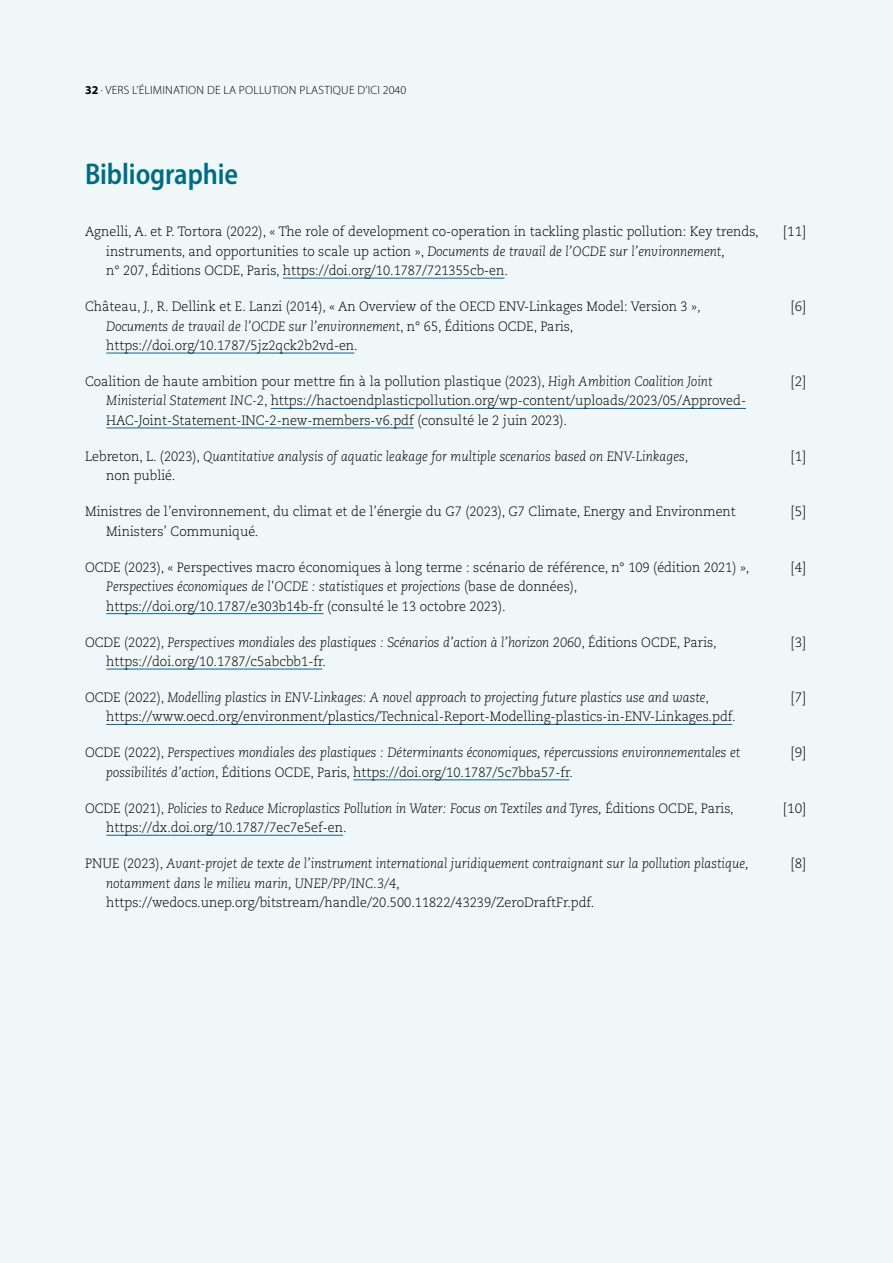
<style>
.page{position:relative;width:893px;height:1263px;background:#eff7f8}
.page>*{position:absolute;margin:0;border:0;box-sizing:border-box;transform-origin:0 0}
.t1{font:600 semi-condensed 30px "Myriad Pro";letter-spacing:-.005em;color:#006c83;scale:.95 1}
.t2{font:300 13.5px/19.5px "Caecilia LT Pro 45";color:#000;scale:.95 1}
.t3{font:italic 300 13.5px/19.5px "Caecilia LT Pro 46";color:#000;scale:.95 1}
.t4{font:300 13.5px "Caecilia LT Pro 45";color:#000}
.t5{font:300 12px "Myriad Pro";letter-spacing:.02em;color:#000}
.s1{font-weight:700}
.s2{font-family:"Caecilia LT Pro 46";font-style:italic}
.s3{font-family:"Caecilia LT Pro 45";font-style:normal}
</style>
<div class="page">
<hr style="left:283px;top:278px;width:221px;height:1px;background:#0e629b">
<hr style="left:106px;top:353px;width:248px;height:1px;background:#0e629b">
<hr style="left:271px;top:408px;width:475px;height:1px;background:#0e629b">
<hr style="left:106px;top:428px;width:308px;height:1px;background:#0e629b">
<hr style="left:106px;top:613px;width:218px;height:1px;background:#0e629b">
<hr style="left:106px;top:669px;width:216px;height:1px;background:#0e629b">
<hr style="left:106px;top:724px;width:626px;height:1px;background:#0e629b">
<hr style="left:353px;top:779px;width:216px;height:1px;background:#0e629b">
<hr style="left:106px;top:835px;width:237px;height:1px;background:#0e629b">
<p class="t5" style="left:85px;top:83px;width:323px"><span class="s1">32</span> . VERS L’ÉLIMINATION DE LA POLLUTION PLASTIQUE D’ICI 2040</p>
<h1 class="t1" style="left:85px;top:157px;width:163px">Bibliographie</h1>
<p class="t2" style="left:106px;top:221px;width:688px;text-indent:-21px">Agnelli, A. et P. Tortora (2022), « The role of development co-operation in tackling plastic pollution: Key trends, instruments, and opportunities to scale up action », <span class="s2">Documents de travail de l’OCDE sur l’environnement,<br></span>n° 207, Éditions OCDE, Paris, https://doi.org/10.1787/721355cb-en.</p>
<p class="t4" style="left:783px;top:223px;width:25px">[11]</p>
<p class="t2" style="left:85px;top:296px;width:650px">Château, J., R. Dellink et E. Lanzi (2014), « An Overview of the OECD ENV-Linkages Model: Version 3 »,</p>
<p class="t3" style="left:106px;top:316px;width:493px">Documents de travail de l’OCDE sur l’environnement<span class="s3">, n° 65, Éditions OCDE, Paris,</span></p>
<p class="t2" style="left:106px;top:335px;width:266px">https://doi.org/10.1787/5jz2qck2b2vd-en.</p>
<p class="t4" style="left:790px;top:298px;width:18px">[6]</p>
<p class="t2" style="left:106px;top:371px;width:675px;text-indent:-21px">Coalition de haute ambition pour mettre fin à la pollution plastique (2023), <span class="s2">High Ambition Coalition Joint<br>Ministerial Statement INC-2</span>, https://hactoendplasticpollution.org/wp-content/uploads/2023/05/Approved-<br>HAC-Joint-Statement-INC-2-new-members-v6.pdf (consulté le 2 juin 2023).</p>
<p class="t4" style="left:790px;top:373px;width:18px">[2]</p>
<p class="t3" style="left:85px;top:446px;width:636px"><span class="s3">Lebreton, L. (2023),</span> Quantitative analysis of aquatic leakage for multiple scenarios based on ENV-Linkages<span class="s3">,</span></p>
<p class="t2" style="left:106px;top:466px;width:74px">non publié.</p>
<p class="t4" style="left:790px;top:447px;width:18px">[1]</p>
<p class="t2" style="left:106px;top:502px;width:664px;text-indent:-21px">Ministres de l’environnement, du climat et de l’énergie du G7 (2023), G7 Climate, Energy and Environment<br>Ministers’ Communiqué.</p>
<p class="t4" style="left:790px;top:503px;width:18px">[5]</p>
<p class="t2" style="left:85px;top:557px;width:701px">OCDE (2023), « Perspectives macro économiques à long terme : scénario de référence, n° 109 (édition 2021) »,</p>
<p class="t3" style="left:106px;top:577px;width:497px">Perspectives économiques de l'OCDE : statistiques et projections <span class="s3">(base de données),</span></p>
<p class="t2" style="left:106px;top:596px;width:422px">https://doi.org/10.1787/e303b14b-fr (consulté le 13 octobre 2023).</p>
<p class="t4" style="left:790px;top:558px;width:18px">[4]</p>
<p class="t3" style="left:85px;top:632px;width:666px"><span class="s3">OCDE (2022),</span> Perspectives mondiales des plastiques : Scénarios d’action à l’horizon 2060<span class="s3">, Éditions OCDE, Paris,</span></p>
<p class="t2" style="left:106px;top:651px;width:233px">https://doi.org/10.1787/c5abcbb1-fr.</p>
<p class="t4" style="left:790px;top:633px;width:18px">[3]</p>
<p class="t3" style="left:85px;top:687px;width:658px"><span class="s3">OCDE (2022),</span> Modelling plastics in ENV-Linkages: A novel approach to projecting future plastics use and waste<span class="s3">,</span></p>
<p class="t2" style="left:106px;top:707px;width:664px">https://www.oecd.org/environment/plastics/Technical-Report-Modelling-plastics-in-ENV-Linkages.pdf.</p>
<p class="t4" style="left:790px;top:688px;width:18px">[7]</p>
<p class="t3" style="left:85px;top:743px;width:691px"><span class="s3">OCDE (2022),</span> Perspectives mondiales des plastiques : Déterminants économiques, répercussions environnementales et</p>
<p class="t2" style="left:106px;top:762px;width:493px"><span class="s2">possibilités d’action</span>, Éditions OCDE, Paris, https://doi.org/10.1787/5c7bba57-fr.</p>
<p class="t4" style="left:790px;top:744px;width:18px">[9]</p>
<p class="t3" style="left:85px;top:798px;width:684px"><span class="s3">OCDE (2021),</span> Policies to Reduce Microplastics Pollution in Water: Focus on Textiles and Tyres, <span class="s3">Éditions OCDE, Paris,</span></p>
<p class="t2" style="left:106px;top:817px;width:254px">https://dx.doi.org/10.1787/7ec7e5ef-en.</p>
<p class="t4" style="left:783px;top:799px;width:25px">[10]</p>
<p class="t3" style="left:106px;top:854px;width:678px;text-indent:-21px"><span class="s3">PNUE (2023),</span> Avant-projet de texte de l’instrument international juridiquement contraignant sur la pollution plastique, notamment dans le milieu marin, UNEP/PP/INC.3/4,</p>
<p class="t2" style="left:106px;top:892px;width:515px">https://wedocs.unep.org/bitstream/handle/20.500.11822/43239/ZeroDraftFr.pdf.</p>
<p class="t4" style="left:790px;top:855px;width:18px">[8]</p>
</div>
